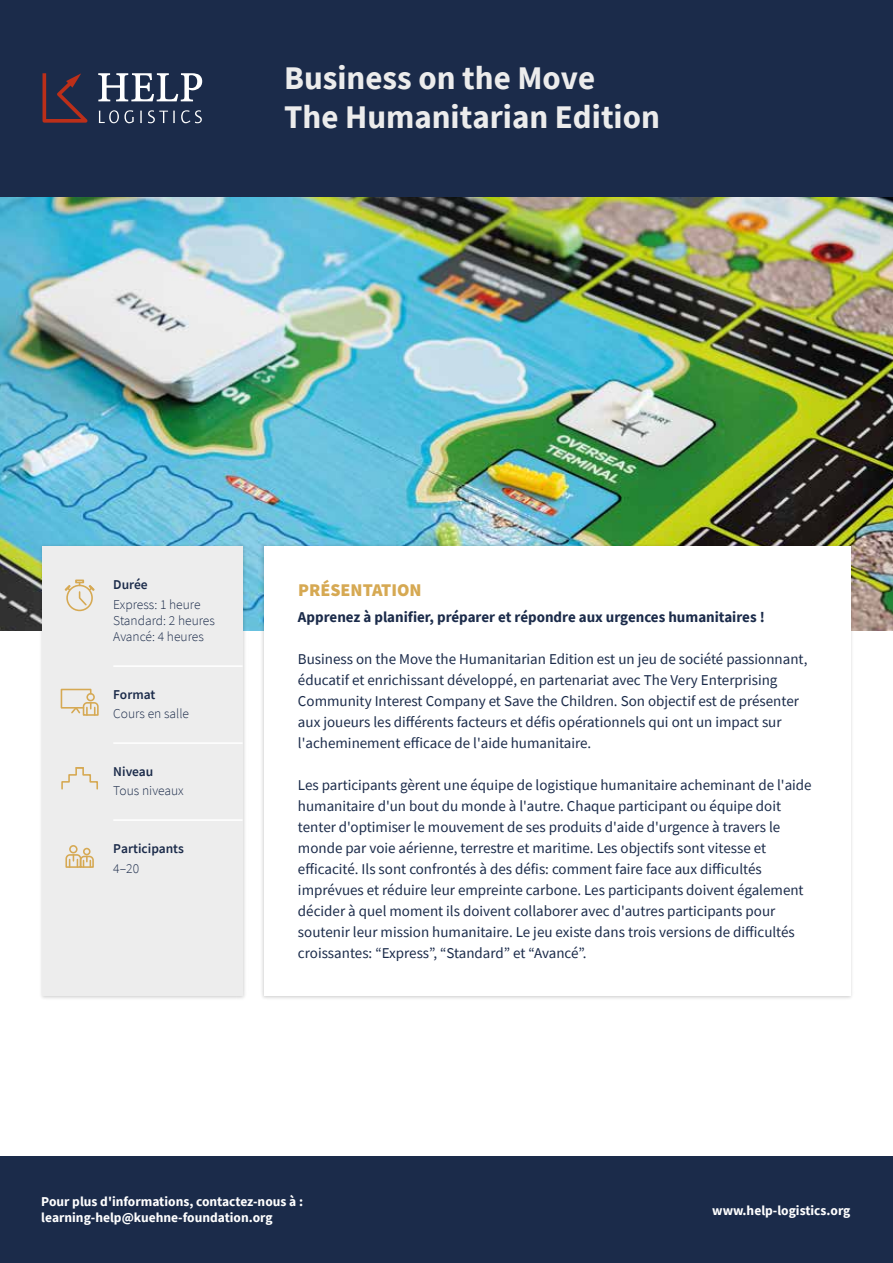
<style>
.page{position:relative;width:893px;height:1263px;background:#fff}
.page>*{position:absolute;margin:0;border:0;box-sizing:border-box;transform-origin:0 0}
.t1{font:700 33px/39.6px "Source Sans Pro";color:#ececec}
.t2{font:900 18px "Source Sans Pro";color:#d6a953}
.t3{font:15px/21px "Source Sans Pro";color:#1b2b4a}
.t4{font:700 15px "Source Sans Pro";color:#1b2b4a}
.t5{font:700 13.5px/16.2px "Source Sans Pro";color:#fff}
.t6{font:300 13.5px/16.2px "Source Sans Pro";color:#1b2b4a}
.t7{font:600 13.5px "Source Sans Pro";color:#1b2b4a}
</style>
<div class="page">
<img style="left:0;top:197px;width:893px;height:433px">
<div style="left:0;top:0;width:893px;height:197px;background:#1b2b4a"></div>
<img style="left:37px;top:541px;width:211px;height:458px">
<div style="left:43px;top:547px;width:200px;height:449px;background:#ededed"></div>
<img style="left:259px;top:541px;width:597px;height:458px">
<div style="left:264px;top:547px;width:586px;height:449px;background:#fff"></div>
<svg style="left:61px;top:767px;width:37px;height:23px"></svg>
<svg style="left:98px;top:73px;width:104px;height:28px"></svg>
<svg style="left:99px;top:110px;width:35px;height:13px"></svg>
<svg style="left:140px;top:111px;width:2px;height:12px"></svg>
<svg style="left:148px;top:110px;width:27px;height:13px"></svg>
<svg style="left:181px;top:110px;width:21px;height:13px"></svg>
<svg style="left:43px;top:73px;width:45px;height:50px"></svg>
<div style="left:66px;top:585px;width:27px;height:26px;border:2px solid #d6a953;border-radius:50%"></div>
<svg style="left:64px;top:579px;width:31px;height:28px"></svg>
<svg style="left:60px;top:688px;width:39px;height:28px"></svg>
<hr style="left:113px;top:665px;width:130px;height:2px;background:#fff">
<hr style="left:113px;top:742px;width:130px;height:2px;background:#fff">
<hr style="left:113px;top:819px;width:130px;height:2px;background:#fff">
<div style="left:0;top:1157px;width:893px;height:106px;background:#1b2b4a"></div>
<div style="left:69px;top:845px;width:9px;height:8px;border:2px solid #d6a953;border-radius:50%"></div>
<div style="left:83px;top:848px;width:8px;height:7px;border:2px solid #d6a953;border-radius:50%"></div>
<svg style="left:65px;top:853px;width:29px;height:15px"></svg>
<h1 class="t1" style="left:284px;top:58px;width:377px">Business on the Move<br>The Humanitarian Edition</h1>
<p class="t7" style="left:113px;top:576px;width:36px">Durée</p>
<p class="t6" style="left:113px;top:596px;width:103px">Express: 1 heure<br>Standard: 2 heures<br>Avancé: 4 heures</p>
<p class="t7" style="left:113px;top:685px;width:44px">Format</p>
<p class="t6" style="left:113px;top:705px;width:77px">Cours en salle</p>
<p class="t7" style="left:113px;top:762px;width:42px">Niveau</p>
<p class="t6" style="left:113px;top:782px;width:72px">Tous niveaux</p>
<p class="t7" style="left:113px;top:839px;width:72px">Participants</p>
<p class="t6" style="left:113px;top:861px;width:27px">4–20</p>
<p class="t2" style="left:298px;top:577px;width:125px">PRÉSENTATION</p>
<p class="t4" style="left:298px;top:607px;width:468px">Apprenez à planifier, préparer et répondre aux urgences humanitaires !</p>
<p class="t3" style="left:298px;top:648px;width:511px">Business on the Move the Humanitarian Edition est un jeu de société passionnant, éducatif et enrichissant développé, en partenariat avec The Very Enterprising Community Interest Company et Save the Children. Son objectif est de présenter aux joueurs les différents facteurs et défis opérationnels qui ont un impact sur l'acheminement efficace de l'aide humanitaire.</p>
<p class="t3" style="left:298px;top:774px;width:515px">Les participants gèrent une équipe de logistique humanitaire acheminant de l'aide humanitaire d'un bout du monde à l'autre. Chaque participant ou équipe doit tenter d'optimiser le mouvement de ses produits d'aide d'urgence à travers le monde par voie aérienne, terrestre et maritime. Les objectifs sont vitesse et efficacité. Ils sont confrontés à des défis: comment faire face aux difficultés imprévues et réduire leur empreinte carbone. Les participants doivent également décider à quel moment ils doivent collaborer avec d'autres participants pour soutenir leur mission humanitaire. Le jeu existe dans trois versions de difficultés croissantes: “Express”, “Standard” et “Avancé”.</p>
<p class="t5" style="left:41px;top:1193px;width:263px">Pour plus d'informations, contactez-nous à : learning-help@kuehne-foundation.org</p>
<p class="t5" style="left:712px;top:1202px;width:140px">www.help-logistics.org</p>
</div>
